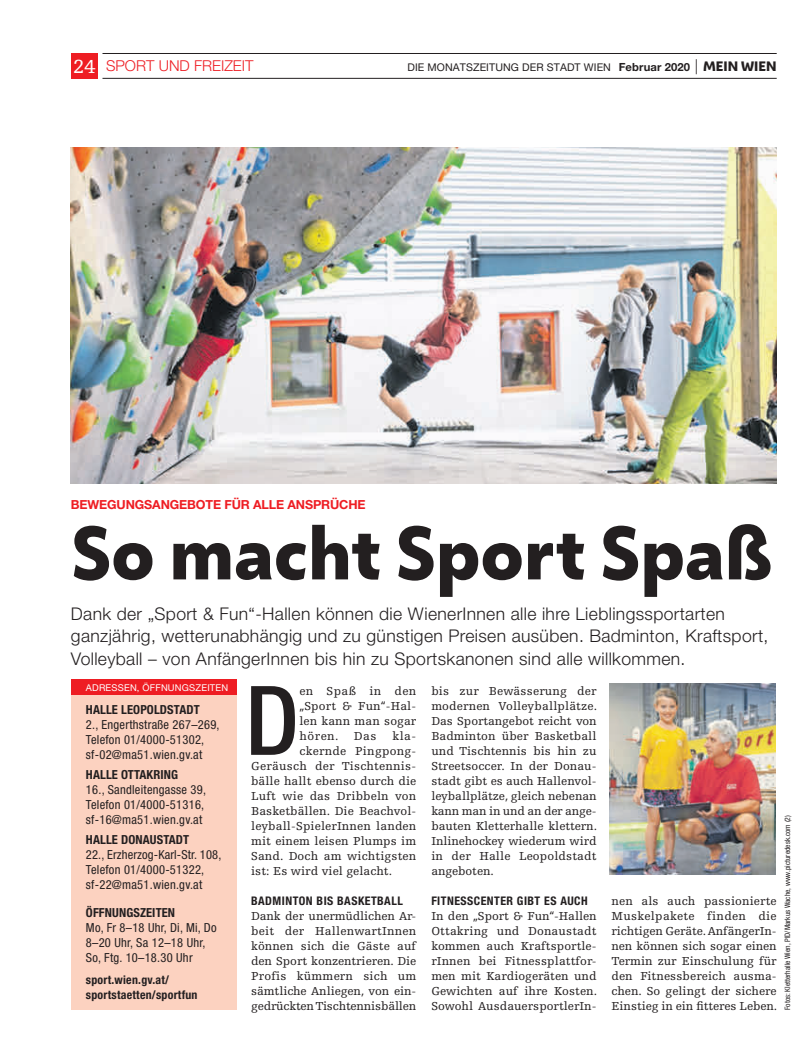
<style>
.page{position:relative;width:798px;height:1063px;background:#fff}
.page>*{position:absolute;margin:0;border:0;box-sizing:border-box;transform-origin:0 0}
.t1{font:500 condensed 96.25px "Helvetica Neue LT Pro";color:#231f20}
.t2{font:800 70px "Wiener Melange";color:#231f20}
.t3{font:300 17.5px/22.5px "Helvetica Neue LT Pro";letter-spacing:.02em;color:#231f20}
.t4{font:300 15px "Helvetica Neue LT Pro";color:#ee1d23}
.t5{font:condensed 12.5px/15px "Helvetica Neue LT Pro";letter-spacing:.02em;color:#231f20}
.t6{font:700 condensed 12.5px "Helvetica Neue LT Pro";letter-spacing:.01em;color:#231f20}
.t7{font:700 12.5px "Helvetica Neue LT Pro";letter-spacing:-.01em;color:#ee1d23}
.t8{font:12.25px/15px "Egyptienne FLT Std";letter-spacing:.005em;color:#231f20;text-align:justify}
.t9{font:700 condensed 11.88px "Helvetica Neue LT Pro";letter-spacing:.04em;color:#231f20}
.t10{font:700 condensed 11.88px/15px "Helvetica Neue LT Pro";letter-spacing:.02em;color:#231f20}
.t11{font:10.62px "Helvetica Neue LT Pro";letter-spacing:.01em;color:#231f20}
.t12{font:9.38px "Helvetica Neue LT Pro";letter-spacing:.02em;color:#fff}
.t13{font:condensed 7.5px "Helvetica Neue LT Pro";color:#231f20}
.s1{font-family:"Egyptienne FLT Std";font-weight:400;font-size:20px;color:#fff}
.s2{font-weight:700;font-size:11.25px}
.s3{font-weight:300;font-size:15px}
.s4{font-family:"Wiener Melange";font-weight:800;font-size:12.75px}
</style>
<div class="page">
<div style="left:71px;top:53px;width:27px;height:26px;background:#ee1d23"></div>
<hr style="left:102px;top:53px;width:674px;height:1px;background:#231f20">
<hr style="left:102px;top:78px;width:674px;height:1px;background:#231f20">
<img style="left:71px;top:148px;width:705px;height:336px">
<img style="left:609px;top:683px;width:165px;height:192px">
<div style="left:71px;top:680px;width:165px;height:330px;background:#fcd2c0"></div>
<div style="left:71px;top:680px;width:165px;height:15px;background:#ee1d23"></div>
<p class="t4" style="left:73px;top:61px;width:182px"><span class="s1">24</span> SPORT UND FREIZEIT</p>
<p class="t11" style="left:407px;top:64px;width:370px">DIE MONATSZEITUNG DER STADT WIEN <span class="s2">Februar 2020</span> <span class="s3">|</span> <span class="s4">MEIN WIEN</span></p>
<p class="t7" style="left:71px;top:500px;width:296px">BEWEGUNGSANGEBOTE FÜR ALLE ANSPRÜCHE</p>
<h2 class="t2" style="left:71px;top:503px;width:702px">So macht Sport Spaß</h2>
<p class="t3" style="left:71px;top:604px;width:698px">Dank der „Sport &amp; Fun“-Hallen können die WienerInnen alle ihre Lieblingssportarten ganzjährig, wetterunabhängig und zu günstigen Preisen ausüben. Badminton, Kraftsport,<br>Volleyball – von AnfängerInnen bis hin zu Sportskanonen sind alle willkommen.</p>
<h1 class="t1" style="left:245px;top:686px;width:55px">D</h1>
<p class="t8" style="left:299px;top:684px;width:118px">en Spaß in den „Sport &amp; Fun“-Hal&shy;len kann man sogar hören. Das</p>
<p class="t12" style="left:86px;top:684px;width:144px">ADRESSEN, ÖFFNUNGSZEITEN</p>
<p class="t8" style="left:431px;top:684px;width:167px">bis zur Bewässerung der modernen Volleyballplätze.<br>Das Sportangebot reicht von Badminton über Basketball und Tischtennis bis hin zu Streetsoccer. In der Donau&shy;stadt gibt es auch Hallenvol&shy;leyballplätze, gleich nebenan kann man in und an der ange&shy;bauten Kletterhalle klettern.<br>Inlinehockey wiederum wird in der Halle Leopoldstadt angeboten.</p>
<p class="t9" style="left:431px;top:896px;width:158px">FITNESSCENTER GIBT ES AUCH</p>
<p class="t8" style="left:431px;top:909px;width:167px">In den „Sport &amp; Fun“-Hallen Ottakring und Donaustadt kommen auch Kraftsportle&shy;rInnen bei Fitnessplattfor&shy;men mit Kardiogeräten und Gewichten auf ihre Kosten.<br>Sowohl AusdauersportlerIn-</p>
<p class="t6" style="left:86px;top:705px;width:115px">HALLE LEOPOLDSTADT</p>
<p class="t5" style="left:86px;top:719px;width:135px">2., Engerthstraße 267–269,<br>Telefon 01/4000-51302, sf-02@ma51.wien.gv.at</p>
<p class="t6" style="left:86px;top:770px;width:94px">HALLE OTTAKRING</p>
<p class="t5" style="left:86px;top:784px;width:121px">16., Sandleitengasse 39,<br>Telefon 01/4000-51316, sf-16@ma51.wien.gv.at</p>
<p class="t6" style="left:86px;top:835px;width:105px">HALLE DONAUSTADT</p>
<p class="t5" style="left:86px;top:849px;width:137px">22., Erzherzog-Karl-Str. 108,<br>Telefon 01/4000-51322, sf-22@ma51.wien.gv.at</p>
<p class="t6" style="left:86px;top:908px;width:91px">ÖFFNUNGSZEITEN</p>
<p class="t5" style="left:86px;top:921px;width:132px">Mo, Fr 8–18 Uhr, Di, Mi, Do<br>8–20 Uhr, Sa 12–18 Uhr,<br>So, Ftg. 10–18.30 Uhr</p>
<p class="t10" style="left:86px;top:973px;width:113px">sport.wien.gv.at/ sportstaetten/sportfun</p>
<p class="t8" style="left:392px;top:729px;width:25px">kla-</p>
<p class="t8" style="left:299px;top:744px;width:118px">ckernde Pingpong-</p>
<p class="t8" style="left:251px;top:759px;width:167px">Geräusch der Tischtennis-</p>
<p class="t8" style="left:251px;top:774px;width:166px">bälle hallt ebenso durch die</p>
<p class="t8" style="left:251px;top:789px;width:167px">Luft wie das Dribbeln von</p>
<p class="t8" style="left:251px;top:804px;width:167px">Basketbällen. Die Beachvol-</p>
<p class="t8" style="left:251px;top:819px;width:167px">leyball-SpielerInnen landen</p>
<p class="t8" style="left:251px;top:834px;width:166px">mit einem leisen Plumps im</p>
<p class="t8" style="left:251px;top:849px;width:167px">Sand. Doch am wichtigsten</p>
<p class="t8" style="left:251px;top:864px;width:142px">ist: Es wird viel gelacht.</p>
<p class="t9" style="left:251px;top:896px;width:153px">BADMINTON BIS BASKETBALL</p>
<p class="t8" style="left:251px;top:909px;width:167px">Dank der unermüdlichen Ar&shy;beit der HallenwartInnen können sich die Gäste auf den Sport konzentrieren. Die Profis kümmern sich um sämtliche Anliegen, von ein&shy;gedrückten Tischtennisbällen</p>
<p class="t13" style="left:784px;top:1010px;width:196px;rotate:-90deg">Fotos: Kletterhalle Wien, PID/Markus Wache, www.picturedesk.com (2)</p>
<p class="t8" style="left:611px;top:894px;width:167px">nen als auch passionierte Muskelpakete finden die richtigen Geräte. AnfängerIn&shy;nen können sich sogar einen Termin zur Einschulung für den Fitnessbereich ausma&shy;chen. So gelingt der sichere Einstieg in ein fitteres Leben.</p>
</div>
